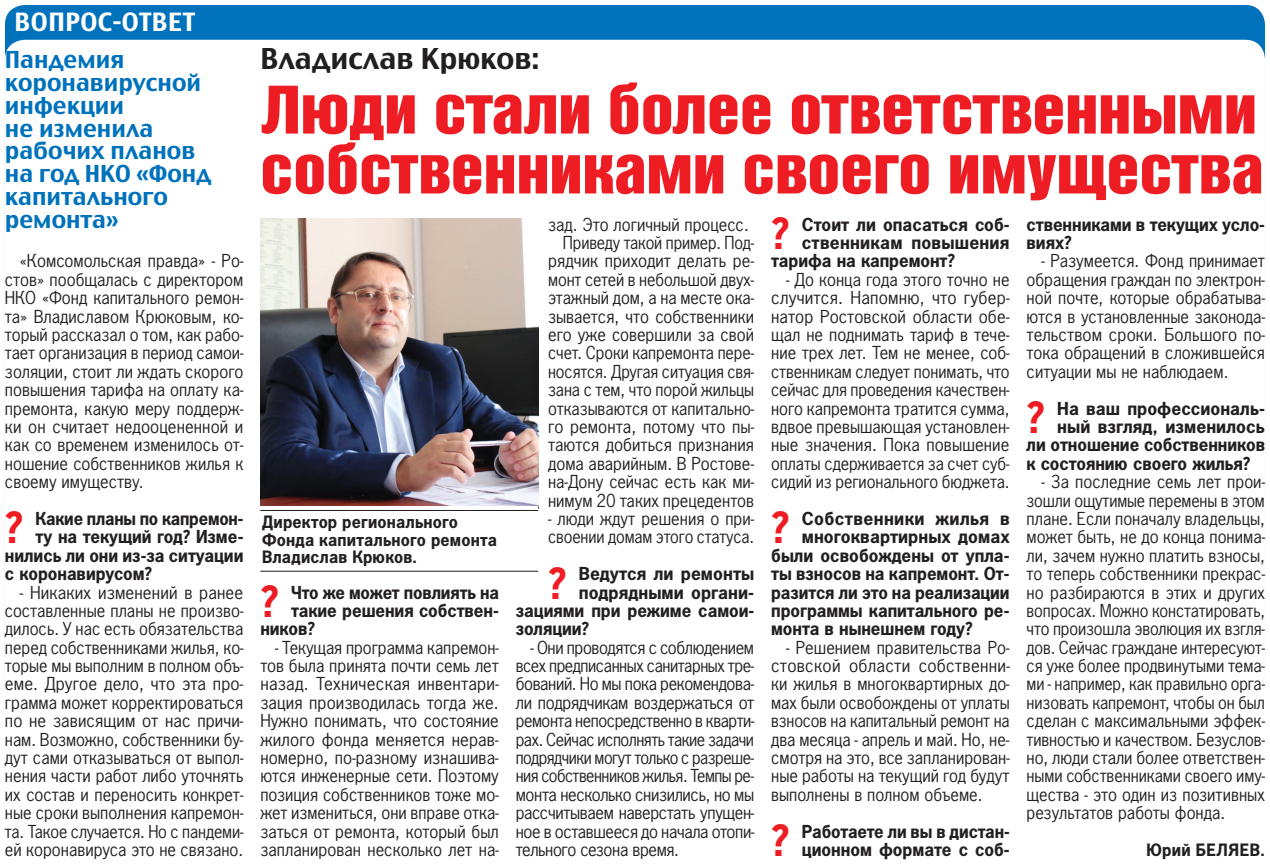
<style>
.page{position:relative;width:1270px;height:864px;background:#fff}
.page>*{position:absolute;margin:0;border:0;box-sizing:border-box;transform-origin:0 0}
.t1{font:66.5px/59.9px "Bastion Kontrast";color:#ee1d23;scale:1.1 1}
.t2{font:700 44.1px "Paper Gothic";color:#ee1d23}
.t3{font:28px "Rostislav";color:#231f20}
.t4{font:24.5px "Rostislav";color:#fff}
.t5{font:22.75px/22.8px "Rostislav";color:#0072bc}
.t6{font:18.38px/18.4px "Paper Gothic";color:#231f20;text-align:justify}
.t7{font:700 18.38px/18.4px "Paper Gothic";color:#231f20}
.t8{font:700 18.38px "Paper Gothic";letter-spacing:.025em;color:#231f20}
.t9{font:700 17.5px/17.5px "Paper Gothic";letter-spacing:.015em;color:#231f20}
</style>
<div class="page">
<div style="left:5px;top:5px;width:1260px;height:703px;background:#0072bc;border-radius:20px"></div>
<div style="left:5px;top:40px;width:1260px;height:668px;background:#fff"></div>
<img style="left:260px;top:218px;width:278px;height:288px">
<div style="left:260px;top:506px;width:278px;height:69px;background:#fff"></div>
<hr style="left:260px;top:510px;width:278px;height:1px;background:#231f20">
<hr style="left:260px;top:570px;width:278px;height:1px;background:#231f20">
<h3 class="t4" style="left:15px;top:7px;width:182px">вопрос-ответ</h3>
<p class="t5" style="left:5px;top:48px;width:208px">Пандемия коронавирусной инфекции<br>не изменила рабочих планов на год НКО «Фонд капитального ремонта»</p>
<p class="t6" style="left:5px;top:252px;width:240px;text-indent:15px">«Комсомольская правда» - Ро&shy;стов» пообщалась с директором НКО «Фонд капитального ремон&shy;та» Владиславом Крюковым, ко&shy;торый рассказал о том, как рабо&shy;тает организация в период самои&shy;золяции, стоит ли ждать скорого повышения тарифа на оплату ка&shy;премонта, какую меру поддерж&shy;ки он считает недооцененной и как со временем изменилось от&shy;ношение собственников жилья к своему имуществу.</p>
<h2 class="t2" style="left:5px;top:503px;width:20px">?</h2>
<p class="t7" style="left:36px;top:509px;width:209px">Какие планы по капремон-</p>
<h3 class="t3" style="left:260px;top:42px;width:281px">Владислав Крюков:</h3>
<h1 class="t1" style="left:260px;top:81px;width:914px">Люди стали более ответственными собственниками своего имущества</h1>
<h2 class="t2" style="left:771px;top:209px;width:20px">?</h2>
<p class="t7" style="left:802px;top:215px;width:209px">Стоит ли опасаться соб-</p>
<p class="t6" style="left:548px;top:215px;width:208px;text-align:right">зад. Это логичный процесс.<br>Приведу такой пример. Под&shy;рядчик приходит делать ре&shy;монт сетей в небольшой двух&shy;этажный дом, а на месте ока&shy;зывается, что собственники его уже совершили за свой счет. Сроки капремонта пере&shy;носятся. Другая ситуация свя&shy;зана с тем, что порой жильцы отказываются от капитально&shy;го ремонта, потому что пы&shy;таются добиться признания дома аварийным. В Ростове&shy;на-Дону сейчас есть как ми&shy;нимум 20 таких прецедентов</p>
<p class="t6" style="left:548px;top:509px;width:208px">- люди ждут решения о при&shy;своении домам этого статуса.</p>
<h2 class="t2" style="left:548px;top:558px;width:20px">?</h2>
<p class="t7" style="left:579px;top:564px;width:177px">Ведутся ли ремонты</p>
<p class="t7" style="left:1027px;top:215px;width:240px">ственниками в текущих усло&shy;виях?</p>
<p class="t6" style="left:1027px;top:252px;width:240px;text-indent:15px">- Разумеется. Фонд принимает обращения граждан по электрон&shy;ной почте, которые обрабатыва&shy;ются в установленные законода&shy;тельством сроки. Большого по&shy;тока обращений в сложившейся ситуации мы не наблюдаем.</p>
<h2 class="t2" style="left:1027px;top:392px;width:20px">?</h2>
<p class="t7" style="left:1057px;top:399px;width:209px">На ваш профессиональ-</p>
<p class="t7" style="left:802px;top:233px;width:209px">ственникам повышения</p>
<p class="t7" style="left:771px;top:252px;width:185px">тарифа на капремонт?</p>
<p class="t6" style="left:771px;top:270px;width:240px;text-indent:15px">- До конца года этого точно не случится. Напомню, что губер&shy;натор Ростовской области обе&shy;щал не поднимать тариф в тече&shy;ние трех лет. Тем не менее, соб&shy;ственникам следует понимать, что сейчас для проведения качествен&shy;ного капремонта тратится сумма, вдвое превышающая установлен&shy;ные значения. Пока повышение оплаты сдерживается за счет суб&shy;сидий из регионального бюджета.</p>
<h2 class="t2" style="left:771px;top:503px;width:20px">?</h2>
<p class="t8" style="left:802px;top:508px;width:209px">Собственники жилья в</p>
<p class="t7" style="left:1057px;top:417px;width:209px">ный взгляд, изменилось</p>
<p class="t7" style="left:1027px;top:435px;width:240px">ли отношение собственников</p>
<p class="t7" style="left:1027px;top:454px;width:225px">к состоянию своего жилья?</p>
<p class="t6" style="left:1027px;top:472px;width:240px;text-indent:15px">- За последние семь лет прои&shy;зошли ощутимые перемены в этом плане. Если поначалу владельцы, может быть, не до конца понима&shy;ли, зачем нужно платить взносы, то теперь собственники прекрас&shy;но разбираются в этих и других вопросах. Можно констатировать, что произошла эволюция их взгля&shy;дов. Сейчас граждане интересуют&shy;ся уже более продвинутыми тема&shy;ми - например, как правильно орга&shy;низовать капремонт, чтобы он был сделан с максимальными эффек&shy;тивностью и качеством. Безуслов&shy;но, люди стали более ответствен&shy;ными собственниками своего иму&shy;щества - это один из позитивных результатов работы фонда.</p>
<p class="t9" style="left:1146px;top:840px;width:120px">Юрий Беляев.</p>
<p class="t9" style="left:262px;top:513px;width:236px">Директор регионального<br>Фонда капитального ремонта<br>Владислав Крюков.</p>
<p class="t7" style="left:36px;top:527px;width:209px">ту на текущий год? Изме-</p>
<p class="t7" style="left:5px;top:546px;width:240px">нились ли они из-за ситуации</p>
<p class="t7" style="left:5px;top:564px;width:148px">с коронавирусом?</p>
<p class="t6" style="left:5px;top:582px;width:240px;text-indent:15px">- Никаких изменений в ранее составленные планы не произво&shy;дилось. У нас есть обязательства перед собственниками жилья, ко&shy;торые мы выполним в полном объ&shy;еме. Другое дело, что эта про&shy;грамма может корректироваться по не зависящим от нас причи&shy;нам. Возможно, собственники бу&shy;дут сами отказываться от выпол&shy;нения части работ либо уточнять их состав и переносить конкрет&shy;ные сроки выполнения капремон&shy;та. Такое случается. Но с пандеми&shy;ей коронавируса это не связано.</p>
<h2 class="t2" style="left:260px;top:576px;width:20px">?</h2>
<p class="t7" style="left:291px;top:582px;width:209px">Что же может повлиять на</p>
<p class="t7" style="left:802px;top:527px;width:209px">многоквартирных домах</p>
<p class="t7" style="left:771px;top:546px;width:240px">были освобождены от упла-</p>
<p class="t7" style="left:771px;top:564px;width:240px">ты взносов на капремонт. От-</p>
<p class="t7" style="left:771px;top:582px;width:240px">разится ли это на реализации</p>
<p class="t7" style="left:771px;top:601px;width:240px">программы капитального ре-</p>
<p class="t7" style="left:771px;top:619px;width:203px">монта в нынешнем году?</p>
<p class="t6" style="left:771px;top:638px;width:240px;text-indent:15px">- Решением правительства Ро&shy;стовской области собственни&shy;ки жилья в многоквартирных до&shy;мах были освобождены от уплаты взносов на капитальный ремонт на два месяца - апрель и май. Но, не&shy;смотря на это, все запланирован&shy;ные работы на текущий год будут выполнены в полном объеме.</p>
<h2 class="t2" style="left:771px;top:815px;width:20px">?</h2>
<p class="t7" style="left:802px;top:821px;width:209px">Работаете ли вы в дистан&shy;ционном формате с соб-</p>
<p class="t7" style="left:579px;top:582px;width:177px">подрядными органи-</p>
<p class="t7" style="left:516px;top:601px;width:240px">зациями при режиме самои-</p>
<p class="t7" style="left:516px;top:619px;width:75px">золяции?</p>
<p class="t6" style="left:516px;top:638px;width:240px;text-indent:15px">- Они проводятся с соблюдением всех предписанных санитарных тре&shy;бований. Но мы пока рекомендова&shy;ли подрядчикам воздержаться от ремонта непосредственно в кварти&shy;рах. Сейчас исполнять такие задачи подрядчики могут только с разреше&shy;ния собственников жилья. Темпы ре&shy;монта несколько снизились, но мы рассчитываем наверстать упущен&shy;ное в оставшееся до начала отопи&shy;тельного сезона время.</p>
<p class="t7" style="left:291px;top:601px;width:209px">такие решения собствен-</p>
<p class="t7" style="left:260px;top:619px;width:56px">ников?</p>
<p class="t6" style="left:260px;top:638px;width:240px;text-indent:15px">- Текущая программа капремон&shy;тов была принята почти семь лет назад. Техническая инвентари&shy;зация производилась тогда же.<br>Нужно понимать, что состояние жилого фонда меняется нерав&shy;номерно, по-разному изнашива&shy;ются инженерные сети. Поэтому позиция собственников тоже мо&shy;жет измениться, они вправе отка&shy;заться от ремонта, который был запланирован несколько лет на-</p>
</div>
